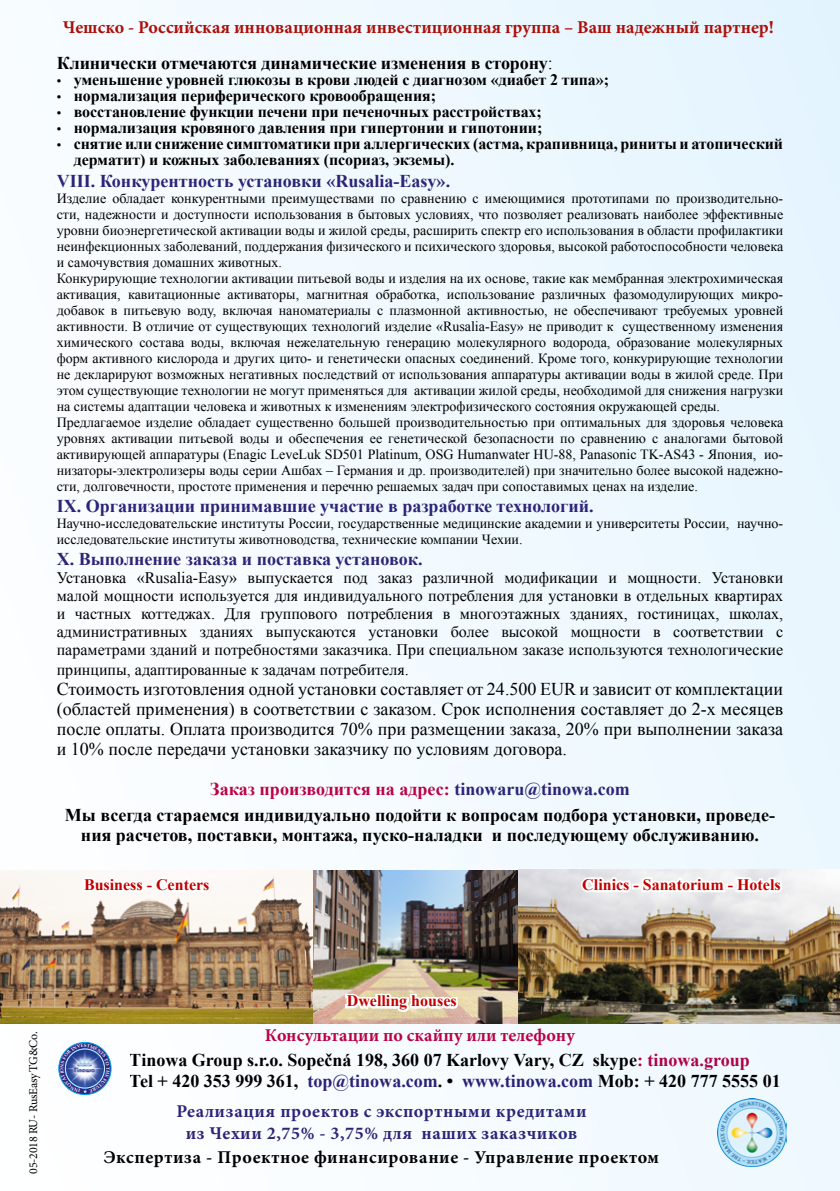
<style>
.page{position:relative;width:840px;height:1191px;background:#fff}
.page>*{position:absolute;margin:0;border:0;box-sizing:border-box;transform-origin:0 0}
.t1{font:700 18px/25.6px "Times New Roman";color:#000;text-align:center}
.t2{font:18px/20px "Times New Roman";color:#000;text-align:justify}
.t3{font:700 18px "Times New Roman";color:#2d2377}
.t4{font:700 18px/21.6px "Minion Pro";letter-spacing:.03em;color:#2d2377;text-align:center}
.t5{font:700 18px "Minion Pro";color:#ab0f09}
.t6{font:700 18px "Minion Pro";letter-spacing:.03em;color:#000}
.t7{font:700 18px "Minion Pro";color:#ba0248}
.t8{font:16px/18px "Times New Roman";color:#000;text-align:justify}
.t9{font:700 16px/16px "Times New Roman";letter-spacing:-.005em;color:#000}
.t10{font:700 16px "Times New Roman";color:#c00000}
.t11{font:14px/16px "Times New Roman";color:#000}
.t12{font:12px "Minion Pro";letter-spacing:-.02em;color:#000}
.s1{font-weight:400}
.s2{font-family:"Myriad Pro";font-weight:400}
.s3{color:#ba0248}
.s4{color:#2d2377}
</style>
<div class="page">
<div style="left:0;top:0;width:839px;height:1191px;background:#f3faff"></div>
<img style="left:0;top:870px;width:839px;height:153px">
<svg style="left:74px;top:873px;width:140px;height:42px"></svg>
<svg style="left:342px;top:989px;width:119px;height:35px"></svg>
<svg style="left:577px;top:873px;width:150px;height:54px"></svg>
<div style="left:725px;top:883px;width:9px;height:6px;border:4px solid #fff"></div>
<svg style="left:733px;top:874px;width:52px;height:53px"></svg>
<img style="left:717px;top:1098px;width:68px;height:68px">
<svg style="left:59px;top:1042px;width:52px;height:52px"></svg>
<p class="t5" style="left:63px;top:14px;width:712px">Чешско - Российская инновационная инвестиционная группа – Ваш надежный партнер!</p>
<p class="t1" style="left:57px;top:50px;width:497px">Клинически отмечаются динамические изменения в сторону<span class="s1">:</span></p>
<p class="t9" style="left:57px;top:71px;width:553px"><span class="s2">•</span> уменьшение уровней глюкозы в крови людей с диагнозом «диабет 2 типа»;</p>
<p class="t9" style="left:57px;top:87px;width:380px"><span class="s2">•</span> нормализация периферического кровообращения;</p>
<p class="t9" style="left:57px;top:103px;width:486px"><span class="s2">•</span> восстановление функции печени при печеночных расстройствах;</p>
<p class="t9" style="left:57px;top:119px;width:487px"><span class="s2">•</span> нормализация кровяного давления при гипертонии и гипотонии;</p>
<p class="t9" style="left:74px;top:135px;width:710px;text-indent:-17px"><span class="s2">•</span> снятие или снижение симптоматики при аллергических (астма, крапивница, риниты и атопический дерматит) и кожных заболеваниях (псориаз, экземы).</p>
<p class="t3" style="left:57px;top:168px;width:394px">VIII. Конкурентность установки «Rusalia-Easy».</p>
<p class="t11" style="left:57px;top:190px;width:727px">Изделие обладает конкурентными преимуществами по сравнению с имеющимися прототипами по производительно&shy;сти, надежности и доступности использования в бытовых условиях, что позволяет реализовать наиболее эффективные уровни биоэнергетической активации воды и жилой среды, расширить спектр его использования в области профилактики неинфекционных заболеваний, поддержания физического и психического здоровья, высокой работоспособности человека и самочувствия домашних животных.<br>Конкурирующие технологии активации питьевой воды и изделия на их основе, такие как мембранная электрохимическая активация, кавитационные активаторы, магнитная обработка, использование различных фазомодулирующих микро&shy;добавок в питьевую воду, включая наноматериалы с плазмонной активностью, не обеспечивают требуемых уровней активности. В отличие от существующих технологий изделие «Rusalia-Easy» не приводит к существенному изменения химического состава воды, включая нежелательную генерацию молекулярного водорода, образование молекулярных форм активного кислорода и других цито- и генетически опасных соединений. Кроме того, конкурирующие технологии не декларируют возможных негативных последствий от использования аппаратуры активации воды в жилой среде. При этом существующие технологии не могут применяться для активации жилой среды, необходимой для снижения нагрузки на системы адаптации человека и животных к изменениям электрофизического состояния окружающей среды.<br>Предлагаемое изделие обладает существенно большей производительностью при оптимальных для здоровья человека уровнях активации питьевой воды и обеспечения ее генетической безопасности по сравнению с аналогами бытовой активирующей аппаратуры (Enagic LeveLuk SD501 Platinum, OSG Humanwater HU-88, Panasonic TK-AS43 - Япония, ио&shy;низаторы-электролизеры воды серии Ашбах – Германия и др. производителей) при значительно более высокой надежно&shy;сти, долговечности, простоте применения и перечню решаемых задач при сопоставимых ценах на изделие.</p>
<p class="t3" style="left:57px;top:493px;width:538px">IX. Организации принимавшие участие в разработке технологий.</p>
<p class="t11" style="left:57px;top:515px;width:727px">Научно-исследовательские институты России, государственные медицинские академии и университеты России, научно&shy;исследовательские институты животноводства, технические компании Чехии.</p>
<p class="t3" style="left:57px;top:547px;width:367px">X. Выполнение заказа и поставка установок.</p>
<p class="t8" style="left:57px;top:568px;width:727px">Установка «Rusalia-Easy» выпускается под заказ различной модификации и мощности. Установки малой мощности используется для индивидуального потребления для установки в отдельных квартирах и частных коттеджах. Для группового потребления в многоэтажных зданиях, гостиницах, школах, административных зданиях выпускаются установки более высокой мощности в соответствии с параметрами зданий и потребностями заказчика. При специальном заказе используются технологические</p>
<p class="t8" style="left:57px;top:660px;width:353px">принципы, адаптированные к задачам потребителя.</p>
<p class="t2" style="left:57px;top:679px;width:727px">Стоимость изготовления одной установки составляет от 24.500 EUR и зависит от комплектации (областей применения) в соответствии с заказом. Срок исполнения составляет до 2-х месяцев после оплаты. Оплата производится 70% при размещении заказа, 20% при выполнении заказа и 10% после передачи установки заказчику по условиям договора.</p>
<p class="t1" style="left:65px;top:776px;width:711px"><span class="s3">Заказ производится на адрес:</span> <span class="s4">tinowaru@tinowa.com<br></span>Мы всегда стараемся индивидуально подойти к вопросам подбора установки, проведе-</p>
<p class="t1" style="left:81px;top:821px;width:679px">ния расчетов, поставки, монтажа, пуско-наладки и последующему обслуживанию.</p>
<p class="t10" style="left:84px;top:873px;width:127px">Business - Centers</p>
<p class="t10" style="left:582px;top:873px;width:200px">Clinics - Sanatorium - Hotels</p>
<p class="t12" style="left:25px;top:1174px;width:144px;rotate:-90deg">05-2018 RU- RusEasy TG&amp;Co.</p>
<p class="t10" style="left:346px;top:990px;width:111px">Dwelling houses</p>
<p class="t7" style="left:265px;top:1022px;width:311px">Консультации по скайпу или телефону</p>
<p class="t1" style="left:130px;top:1046px;width:621px">Tinowa Group s.r.o. Sopečná 198, 360 07 Karlovy Vary, CZ skype<span class="s3">: tinowa.group</span></p>
<p class="t1" style="left:130px;top:1067px;width:652px">Tel + 420 353 999 361, <span class="s4">top@tinowa.com</span>. • <span class="s4">www.tinowa.com</span> Mob: + 420 777 5555 01</p>
<p class="t4" style="left:176px;top:1100px;width:411px">Реализация проектов с экспортными кредитами из Чехии 2,75% - 3,75% для наших заказчиков</p>
<p class="t6" style="left:104px;top:1144px;width:556px">Экспертиза - Проектное финансирование - Управление проектом</p>
</div>
